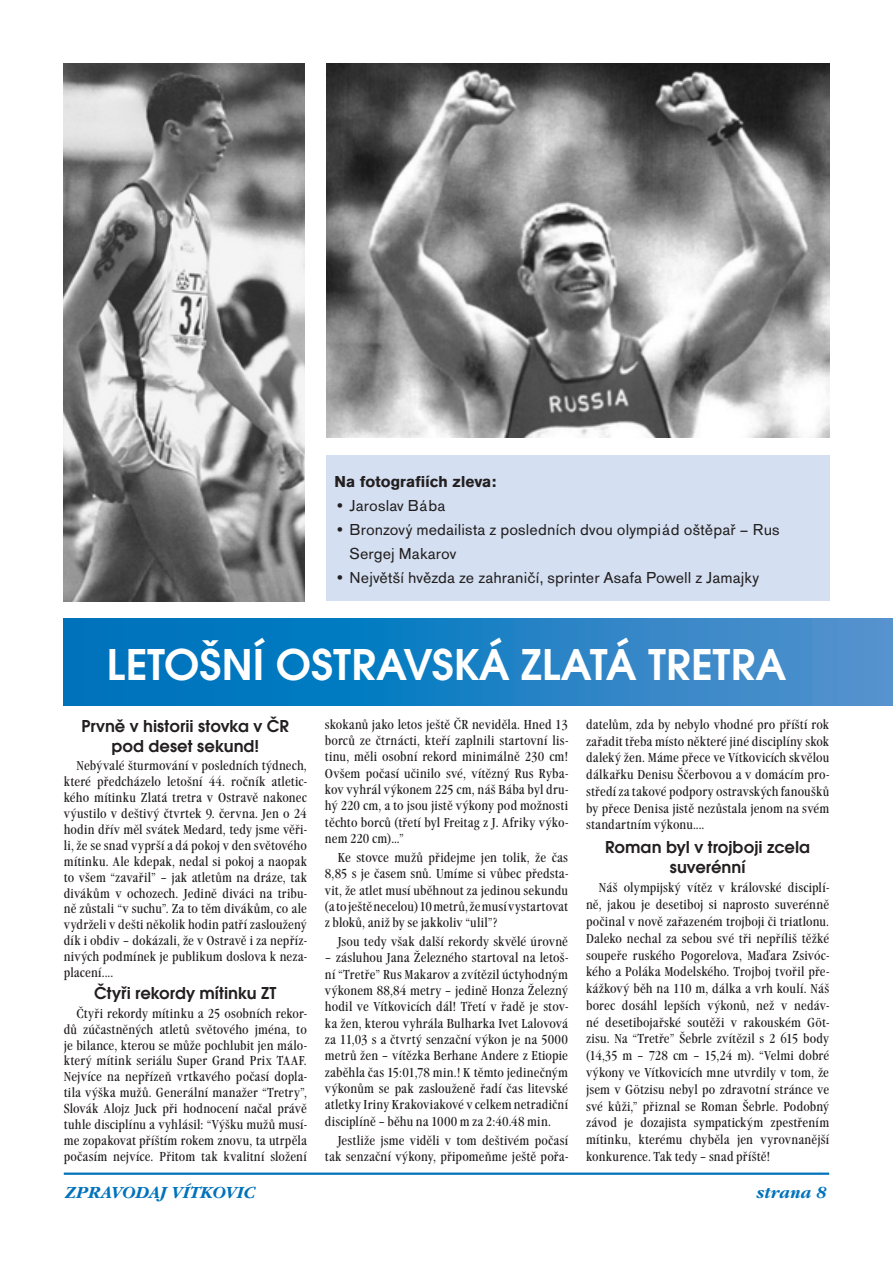
<style>
.page{position:relative;width:893px;height:1263px;background:#fff}
.page>*{position:absolute;margin:0;border:0;box-sizing:border-box;transform-origin:0 0}
.t1{font:600 46.5px "Avant Gar Got Itc TCE";color:#fff}
.t2{font:600 18px/19.6px "Avant Gar Got Itc TCE";color:#231f20;text-align:center}
.t3{font:16.5px/24px "Accius TCE";letter-spacing:.005em;color:#231f20}
.t4{font:italic 700 16.5px "Garamond Itc TCE";color:#0072bc}
.t5{font:700 16.5px "Accius TCE";letter-spacing:.005em;color:#231f20}
.t6{font:condensed 13.5px/15.9px "Garamond Itc TCE";letter-spacing:.01em;color:#231f20;text-align:justify}
</style>
<div class="page">
<svg style="left:64px;top:619px;width:829px;height:87px;background:#1e80c4"></svg>
<hr style="left:64px;top:1172px;width:765px;height:3px;background:#0072bc">
<div style="left:326px;top:456px;width:503px;height:145px;background:#d4e0f1"></div>
<img style="left:326px;top:64px;width:503px;height:373px">
<img style="left:64px;top:64px;width:241px;height:537px">
<p class="t5" style="left:334px;top:472px;width:163px">Na fotografiích zleva:</p>
<p class="t3" style="left:334px;top:493px;width:112px">• Jaroslav Bába</p>
<p class="t3" style="left:350px;top:517px;width:432px;text-indent:-15px">• Bronzový medailista z posledních dvou olympiád oštěpař – Rus<br>Sergej Makarov</p>
<p class="t3" style="left:334px;top:565px;width:426px">• Největší hvězda ze zahraničí, sprinter Asafa Powell z Jamajky</p>
<h1 class="t1" style="left:107px;top:637px;width:680px">LETOŠNÍ OSTRAVSKÁ ZLATÁ TRETRA</h1>
<h2 class="t2" style="left:81px;top:716px;width:209px">Prvně v historii stovka v ČR pod deset sekund!</h2>
<p class="t6" style="left:64px;top:758px;width:245px;text-indent:13px">Nebývalé šturmování v posledních týdnech, které předcházelo letošní 44. ročník atletic&shy;kého mítinku Zlatá tretra v Ostravě nakonec výustilo v deštivý čtvrtek 9. června. Jen o 24 hodin dřív měl svátek Medard, tedy jsme věři&shy;li, že se snad vyprší a dá pokoj v den světového mítinku. Ale kdepak, nedal si pokoj a naopak to všem “zavařil” – jak atletům na dráze, tak divákům v ochozech. Jedině diváci na tribu&shy;ně zůstali “v suchu”. Za to těm divákům, co ale vydrželi v dešti několik hodin patří zasloužený dík i obdiv – dokázali, že v Ostravě i za nepříz&shy;nivých podmínek je publikum doslova k neza&shy;placení....</p>
<h2 class="t2" style="left:94px;top:983px;width:184px">Čtyři rekordy mítinku ZT</h2>
<p class="t6" style="left:64px;top:1005px;width:245px;text-indent:13px">Čtyři rekordy mítinku a 25 osobních rekor&shy;dů zúčastněných atletů světového jména, to je bilance, kterou se může pochlubit jen málo&shy;který mítink seriálu Super Grand Prix TAAF.<br>Nejvíce na nepřízeň vrtkavého počasí dopla&shy;tila výška mužů. Generální manažer “Tretry”, Slovák Alojz Juck při hodnocení načal právě tuhle disciplínu a vyhlásil: “Výšku mužů musí&shy;me zopakovat příštím rokem znovu, ta utrpěla počasím nejvíce. Přitom tak kvalitní složení</p>
<p class="t6" style="left:325px;top:716px;width:245px;line-height:16.4px">skokanů jako letos ještě ČR neviděla. Hned 13 borců ze čtrnácti, kteří zaplnili startovní lis&shy;tinu, měli osobní rekord minimálně 230 cm!<br>Ovšem počasí učinilo své, vítězný Rus Ryba&shy;kov vyhrál výkonem 225 cm, náš Bába byl dru&shy;hý 220 cm, a to jsou jistě výkony pod možnosti těchto borců (třetí byl Freitag z J. Afriky výko&shy;nem 220 cm)...”</p>
<p class="t6" style="left:325px;top:849px;width:245px;line-height:16.4px;text-indent:13px">Ke stovce mužů přidejme jen tolik, že čas 8,85 s je časem snů. Umíme si vůbec předsta&shy;vit, že atlet musí uběhnout za jedinou sekundu (a to ještě necelou) 10 metrů, že musí vystartovat z bloků, aniž by se jakkoliv “ulil”?</p>
<p class="t6" style="left:338px;top:934px;width:232px">Jsou tedy však další rekordy skvělé úrovně</p>
<p class="t6" style="left:325px;top:950px;width:245px;line-height:16.4px">– zásluhou Jana Železného startoval na letoš&shy;ní “Tretře” Rus Makarov a zvítězil úctyhodným výkonem 88,84 metry – jedině Honza Železný hodil ve Vítkovicích dál! Třetí v řadě je stov&shy;ka žen, kterou vyhrála Bulharka Ivet Lalovová za 11,03 s a čtvrtý senzační výkon je na 5000 metrů žen – vítězka Berhane Andere z Etiopie zaběhla čas 15:01,78 min.! K těmto jedinečným výkonům se pak zaslouženě řadí čas litevské atletky Iriny Krakoviakové v celkem netradiční disciplíně – běhu na 1000 m za 2:40.48 min.</p>
<p class="t6" style="left:325px;top:1132px;width:245px;line-height:16.4px;text-align:right">Jestliže jsme viděli v tom deštivém počasí tak senzační výkony, připomeňme ještě pořa-</p>
<p class="t6" style="left:586px;top:716px;width:245px;line-height:16.8px">datelům, zda by nebylo vhodné pro příští rok zařadit třeba místo některé jiné disciplíny skok daleký žen. Máme přece ve Vítkovicích skvělou dálkařku Denisu Ščerbovou a v domácím pro&shy;středí za takové podpory ostravských fanoušků by přece Denisa jistě nezůstala jenom na svém standartním výkonu....</p>
<h2 class="t2" style="left:605px;top:836px;width:207px;line-height:20.5px">Roman byl v trojboji zcela suverénní</h2>
<p class="t6" style="left:586px;top:880px;width:245px;line-height:16.8px;text-indent:13px">Náš olympijský vítěz v královské disciplí&shy;ně, jakou je desetiboj si naprosto suverénně počinal v nově zařazeném trojboji či triatlonu.<br>Daleko nechal za sebou své tři nepříliš těžké soupeře ruského Pogorelova, Maďara Zsivóc&shy;kého a Poláka Modelského. Trojboj tvořil pře&shy;kážkový běh na 110 m, dálka a vrh koulí. Náš borec dosáhl lepších výkonů, než v nedáv&shy;né desetibojařské soutěži v rakouském Göt&shy;zisu. Na “Tretře” Šebrle zvítězil s 2 615 body (14,35 m – 728 cm – 15,24 m). “Velmi dobré výkony ve Vítkovicích mne utvrdily v tom, že jsem v Götzisu nebyl po zdravotní stránce ve své kůži,” přiznal se Roman Šebrle. Podobný závod je dozajista sympatickým zpestřením mítinku, kterému chyběla jen vyrovnanější konkurence. Tak tedy – snad příště!</p>
<p class="t4" style="left:65px;top:1182px;width:191px">ZPRAVODAJ VÍTKOVIC</p>
<p class="t4" style="left:756px;top:1182px;width:72px">strana 8</p>
</div>
